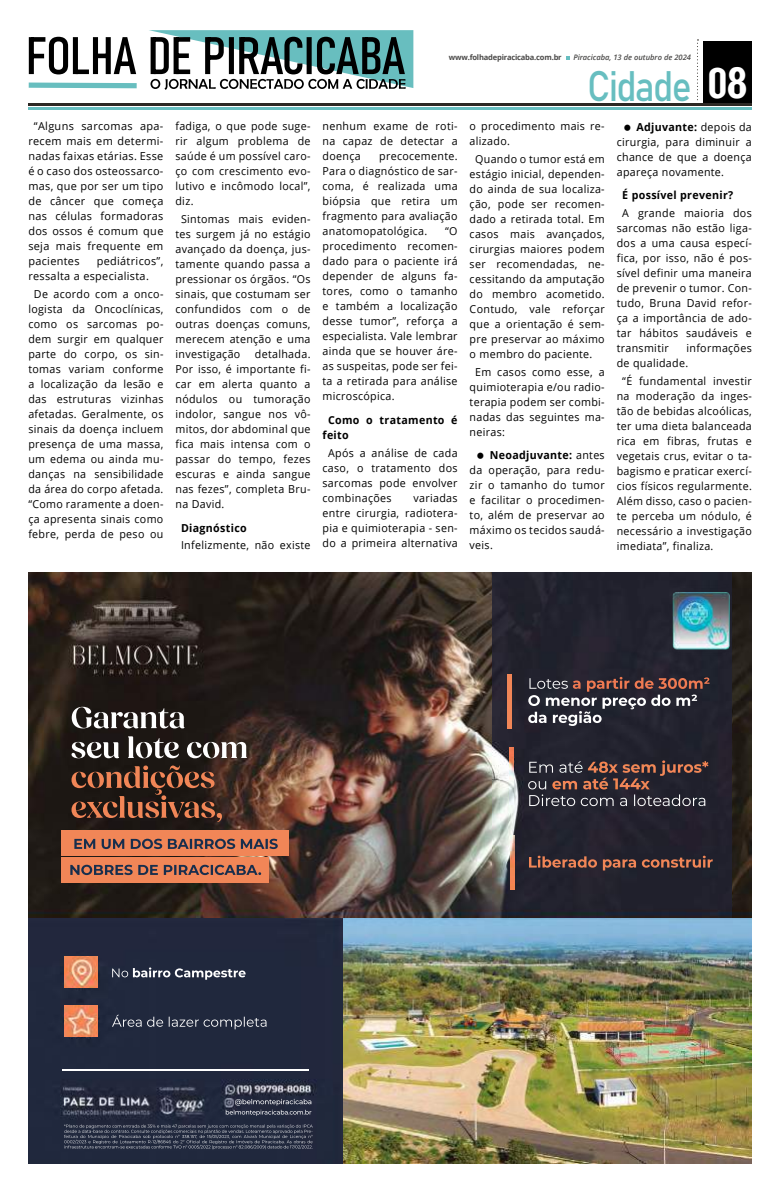
<style>
.page{position:relative;width:780px;height:1191px;background:#fff}
.page>*{position:absolute;margin:0;border:0;box-sizing:border-box;transform-origin:0 0}
.t1{font:42.1px "Bahnschrift";letter-spacing:-.045em;color:#67bec0;scale:.89 1}
.t2{font:11px/15px "Open Sans";letter-spacing:.03em;color:#000;text-align:justify}
.t3{font:700 11px/15px "Open Sans";letter-spacing:.03em;color:#000}
.t4{font:700 7.6px "Open Sans";letter-spacing:-.025em;color:#4a4948}
.t5{font:italic 600 7.6px "Open Sans";color:#4a4948}
.s1{font-family:"Arena Condensed";font-weight:700;font-size:40.6px;color:#fff}
.s2{font-weight:700}
</style>
<div class="page">
<div style="left:703px;top:41px;width:48px;height:65px;background:#000"></div>
<hr style="left:28px;top:107px;width:723px;height:2px;background:#67bec0">
<hr style="left:28px;top:103px;width:723px;height:3px;background:#2c2824">
<svg style="left:697px;top:39px;width:1px;height:62px"></svg>
<svg style="left:566px;top:56px;width:3px;height:4px"></svg>
<svg style="left:28px;top:30px;width:385px;height:60px"></svg>
<img style="left:29px;top:573px;width:722px;height:345px">
<img style="left:508px;top:674px;width:4px;height:54px">
<img style="left:510px;top:835px;width:4px;height:55px">
<img style="left:61px;top:830px;width:227px;height:25px">
<img style="left:61px;top:857px;width:207px;height:25px">
<img style="left:342px;top:918px;width:409px;height:245px">
<img style="left:29px;top:918px;width:313px;height:245px">
<img style="left:64px;top:1005px;width:34px;height:32px">
<img style="left:64px;top:956px;width:34px;height:31px">
<img style="left:63px;top:1069px;width:245px;height:1px">
<img style="left:664px;top:584px;width:73px;height:71px">
<p class="t2" style="left:28px;top:119px;width:137px;text-indent:6px">“Alguns sarcomas apa&shy;recem mais em determi&shy;nadas faixas etárias. Esse é o caso dos osteossarco&shy;mas, que por ser um tipo de câncer que começa nas células formadoras dos ossos é comum que seja mais frequente em pacientes</p>
<p class="t2" style="left:28px;top:254px;width:137px;text-indent:68px">pediátricos”, ressalta a especialista.</p>
<p class="t2" style="left:28px;top:286px;width:137px;text-align:center">De acordo com a onco&shy;logista da Oncoclínicas, como os sarcomas po&shy;dem surgir em qualquer parte do corpo, os sin&shy;tomas variam conforme a localização da lesão e das estruturas vizinhas afetadas. Geralmente, os sinais da doença incluem presença de uma massa, um edema ou ainda mu&shy;danças na sensibilidade da área do corpo afetada. “Como raramente a doen&shy;ça apresenta sinais como febre, perda de peso ou</p>
<p class="t2" style="left:175px;top:119px;width:137px">fadiga, o que pode suge&shy;rir algum problema de saúde é um possível caro&shy;ço com crescimento evo&shy;lutivo e incômodo local”, diz.</p>
<p class="t2" style="left:175px;top:211px;width:137px;text-indent:6px">Sintomas mais eviden&shy;tes surgem já no estágio avançado da doença, jus&shy;tamente quando passa a pressionar os órgãos. “Os sinais, que costumam ser confundidos com o de outras doenças comuns, merecem atenção e uma investigação</p>
<p class="t2" style="left:175px;top:346px;width:137px;text-indent:79px">detalhada.<br>Por isso, é importante fi&shy;car em alerta quanto a nódulos ou tumoração indolor, sangue nos vô&shy;mitos, dor abdominal que fica mais intensa com o passar do tempo, fezes escuras e ainda sangue nas fezes”, completa Bru&shy;na David.</p>
<p class="t3" style="left:181px;top:520px;width:67px">Diagnóstico</p>
<p class="t2" style="left:181px;top:537px;width:131px">Infelizmente, não existe</p>
<p class="t4" style="left:449px;top:52px;width:114px">www.folhadepiracicaba.com.br</p>
<p class="t5" style="left:573px;top:52px;width:119px">Piracicaba, 13 de outubro de 2024</p>
<p class="t2" style="left:322px;top:119px;width:137px">nenhum exame de roti&shy;na capaz de detectar a doença</p>
<p class="t2" style="left:322px;top:149px;width:137px;text-indent:57px">precocemente.<br>Para o diagnóstico de sar&shy;coma, é realizada uma biópsia que retira um fragmento para avaliação anatomopatológica.</p>
<p class="t2" style="left:322px;top:224px;width:137px;text-indent:123px">“O procedimento recomen&shy;dado para o paciente irá depender de alguns fa&shy;tores, como o tamanho e também a localização desse tumor”, reforça a especialista. Vale lembrar ainda que se houver áre&shy;as suspeitas, pode ser fei&shy;ta a retirada para análise microscópica.</p>
<p class="t3" style="left:322px;top:412px;width:137px;text-indent:6px">Como o tratamento é feito</p>
<p class="t2" style="left:322px;top:445px;width:137px;text-indent:6px">Após a análise de cada caso, o tratamento dos sarcomas pode envolver combinações</p>
<p class="t2" style="left:322px;top:490px;width:137px;text-indent:91px">variadas entre cirurgia, radiotera&shy;pia e quimioterapia - sen&shy;do a primeira alternativa</p>
<h1 class="t1" style="left:587px;top:55px;width:181px">Cidade <span class="s1">08</span></h1>
<p class="t2" style="left:469px;top:119px;width:137px">o procedimento mais re&shy;alizado.</p>
<p class="t2" style="left:469px;top:151px;width:137px;text-indent:6px">Quando o tumor está em estágio inicial, dependen&shy;do ainda de sua localiza&shy;ção, pode ser recomen&shy;dado a retirada total. Em casos mais avançados, cirurgias maiores podem ser recomendadas, ne&shy;cessitando da amputação do membro acometido.<br>Contudo, vale reforçar que a orientação é sem&shy;pre preservar ao máximo o membro do paciente.</p>
<p class="t2" style="left:469px;top:364px;width:137px;text-indent:6px">Em casos como esse, a quimioterapia e/ou radio&shy;terapia podem ser combi&shy;nadas das seguintes ma&shy;neiras:</p>
<p class="t2" style="left:469px;top:447px;width:137px;text-indent:20px"><span class="s2">Neoadjuvante:</span> antes da operação, para redu&shy;zir o tamanho do tumor e facilitar o procedimen&shy;to, além de preservar ao máximo os tecidos saudá&shy;veis.</p>
<p class="t2" style="left:616px;top:119px;width:137px;text-indent:20px"><span class="s2">Adjuvante:</span> depois da cirurgia, para diminuir a chance de que a doença apareça novamente.</p>
<p class="t3" style="left:622px;top:187px;width:112px">É possível prevenir?</p>
<p class="t2" style="left:616px;top:205px;width:137px;text-indent:6px">A grande maioria dos sarcomas não estão liga&shy;dos a uma causa especí&shy;fica, por isso, não é pos&shy;sível definir uma maneira de prevenir o tumor. Con&shy;tudo, Bruna David refor&shy;ça a importância de ado&shy;tar hábitos saudáveis e transmitir</p>
<p class="t2" style="left:616px;top:340px;width:136px;text-indent:70px">informações de qualidade.</p>
<p class="t2" style="left:616px;top:373px;width:137px;text-indent:6px">“É fundamental investir na moderação da inges&shy;tão de bebidas alcoólicas, ter uma dieta balanceada rica em fibras, frutas e vegetais crus, evitar o ta&shy;bagismo e praticar exercí&shy;cios físicos regularmente.<br>Além disso, caso o pacien&shy;te perceba um nódulo, é necessário a investigação imediata”, finaliza.</p>
</div>
